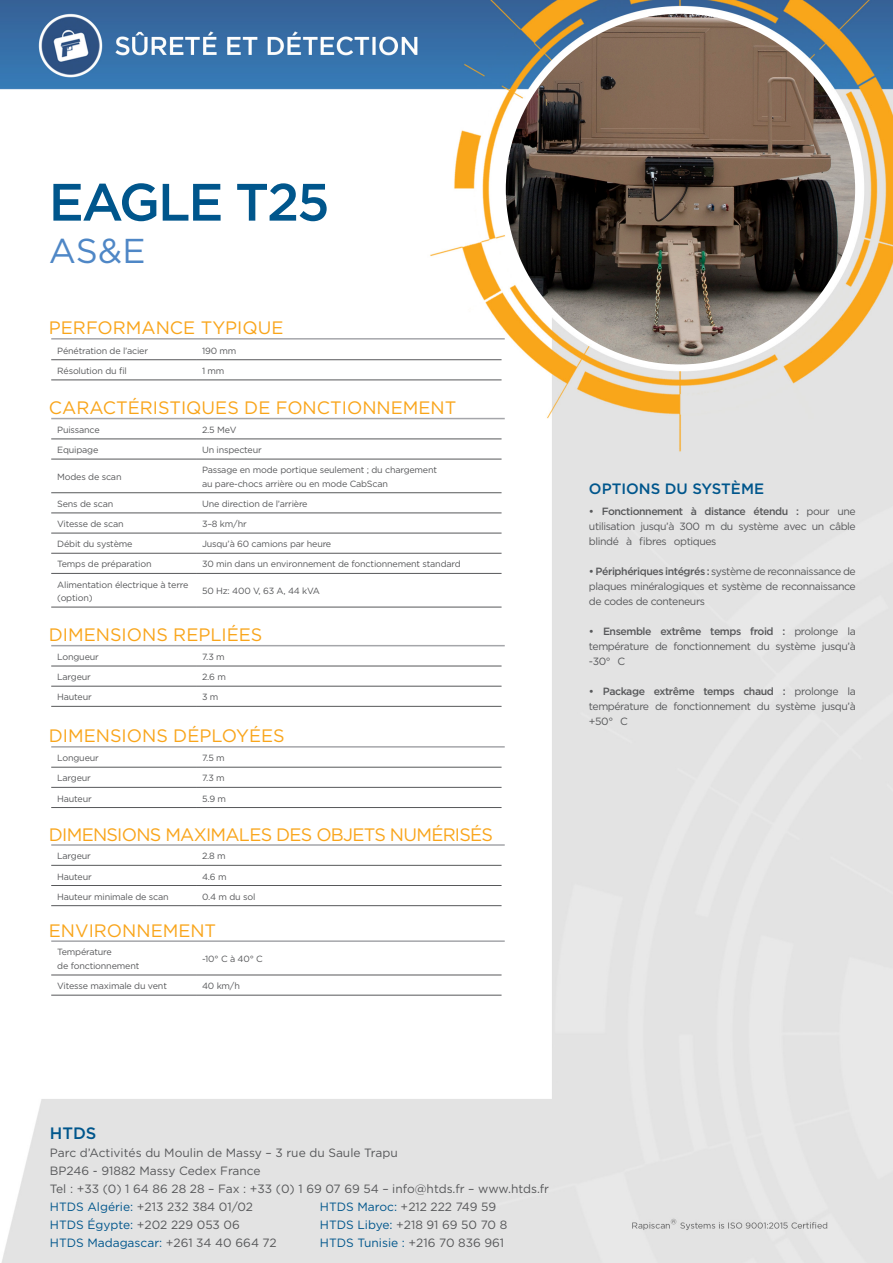
<style>
.page{position:relative;width:893px;height:1263px;background:#fff}
.page>*{position:absolute;margin:0;border:0;box-sizing:border-box;transform-origin:0 0}
.t1{font:500 52.5px "Gotham";letter-spacing:-.04em;color:#00568c}
.t2{font:34.5px "Gotham";color:#4f87c6}
.t3{font:18px "Gotham";color:#f9a51b}
.t4{font:18px "Gotham";letter-spacing:-.04em;color:#f9a51b}
.t5{font:500 16.5px "Gotham";color:#00568c}
.t6{font:500 15px "Gotham";color:#00568c}
.t7{font:12px/18px "Gotham";color:#57585a}
.t8{font:12px "Gotham";color:#00568c}
.t9{font:10.5px/15px "Gotham";letter-spacing:-.04em;color:#57585a;text-align:justify}
.t10{font:9px/13.5px "Gotham";letter-spacing:-.02em;color:#57585a}
.s1{font-weight:500}
.s2{color:#00568c}
.s3{color:#57585a}
</style>
<div class="page">
<img style="left:0;top:0;width:893px;height:1263px">
<img style="left:506px;top:14px;width:349px;height:350px">
<hr style="left:51px;top:338px;width:454px;height:2px;background:#a5a6aa">
<hr style="left:51px;top:418px;width:454px;height:1px;background:#a5a6aa">
<hr style="left:51px;top:645px;width:454px;height:1px;background:#a5a6aa">
<hr style="left:51px;top:746px;width:454px;height:2px;background:#a5a6aa">
<hr style="left:51px;top:844px;width:454px;height:2px;background:#a5a6aa">
<hr style="left:51px;top:940px;width:454px;height:2px;background:#a5a6aa">
<hr style="left:51px;top:359px;width:145px;height:1px;background:#57585a">
<hr style="left:196px;top:359px;width:306px;height:1px;background:#57585a">
<hr style="left:51px;top:380px;width:145px;height:1px;background:#57585a">
<hr style="left:196px;top:380px;width:306px;height:1px;background:#57585a">
<hr style="left:51px;top:439px;width:145px;height:1px;background:#57585a">
<hr style="left:196px;top:439px;width:306px;height:1px;background:#57585a">
<hr style="left:51px;top:459px;width:145px;height:1px;background:#57585a">
<hr style="left:196px;top:459px;width:306px;height:1px;background:#57585a">
<hr style="left:51px;top:492px;width:145px;height:1px;background:#57585a">
<hr style="left:196px;top:492px;width:306px;height:1px;background:#57585a">
<hr style="left:51px;top:513px;width:145px;height:1px;background:#57585a">
<hr style="left:196px;top:513px;width:306px;height:1px;background:#57585a">
<hr style="left:51px;top:533px;width:145px;height:1px;background:#57585a">
<hr style="left:196px;top:533px;width:306px;height:1px;background:#57585a">
<hr style="left:51px;top:553px;width:145px;height:1px;background:#57585a">
<hr style="left:196px;top:553px;width:306px;height:1px;background:#57585a">
<hr style="left:51px;top:573px;width:145px;height:1px;background:#57585a">
<hr style="left:196px;top:573px;width:306px;height:1px;background:#57585a">
<hr style="left:51px;top:607px;width:145px;height:1px;background:#57585a">
<hr style="left:196px;top:607px;width:306px;height:1px;background:#57585a">
<hr style="left:51px;top:666px;width:145px;height:1px;background:#57585a">
<hr style="left:196px;top:666px;width:306px;height:1px;background:#57585a">
<hr style="left:51px;top:686px;width:145px;height:1px;background:#57585a">
<hr style="left:196px;top:686px;width:306px;height:1px;background:#57585a">
<hr style="left:51px;top:706px;width:145px;height:1px;background:#57585a">
<hr style="left:196px;top:706px;width:306px;height:1px;background:#57585a">
<hr style="left:51px;top:767px;width:145px;height:1px;background:#57585a">
<hr style="left:196px;top:767px;width:306px;height:1px;background:#57585a">
<hr style="left:51px;top:787px;width:145px;height:1px;background:#57585a">
<hr style="left:196px;top:787px;width:306px;height:1px;background:#57585a">
<hr style="left:51px;top:807px;width:145px;height:1px;background:#57585a">
<hr style="left:196px;top:807px;width:306px;height:1px;background:#57585a">
<hr style="left:51px;top:865px;width:145px;height:1px;background:#57585a">
<hr style="left:196px;top:865px;width:306px;height:1px;background:#57585a">
<hr style="left:51px;top:885px;width:145px;height:1px;background:#57585a">
<hr style="left:196px;top:885px;width:306px;height:1px;background:#57585a">
<hr style="left:51px;top:905px;width:145px;height:1px;background:#57585a">
<hr style="left:196px;top:905px;width:306px;height:1px;background:#57585a">
<hr style="left:51px;top:975px;width:145px;height:1px;background:#57585a">
<hr style="left:196px;top:975px;width:306px;height:1px;background:#57585a">
<hr style="left:51px;top:995px;width:145px;height:1px;background:#57585a">
<hr style="left:196px;top:995px;width:306px;height:1px;background:#57585a">
<h1 class="t1" style="left:49px;top:172px;width:283px">EAGLE T25</h1>
<h2 class="t2" style="left:49px;top:231px;width:99px">AS&amp;E</h2>
<h3 class="t3" style="left:49px;top:318px;width:236px">PERFORMANCE TYPIQUE</h3>
<p class="t10" style="left:57px;top:344px;width:92px">Pénétration de l’acier</p>
<p class="t10" style="left:202px;top:344px;width:36px">190 mm</p>
<p class="t10" style="left:57px;top:364px;width:71px">Résolution du fil</p>
<p class="t10" style="left:202px;top:364px;width:24px">1 mm</p>
<h3 class="t3" style="left:49px;top:398px;width:409px">CARACTÉRISTIQUES DE FONCTIONNEMENT</h3>
<p class="t10" style="left:57px;top:423px;width:44px">Puissance</p>
<p class="t10" style="left:202px;top:423px;width:36px">2.5 MeV</p>
<p class="t10" style="left:57px;top:443px;width:43px">Equipage</p>
<p class="t10" style="left:202px;top:443px;width:61px">Un inspecteur</p>
<p class="t10" style="left:57px;top:470px;width:66px">Modes de scan</p>
<p class="t10" style="left:202px;top:463px;width:237px">Passage en mode portique seulement ; du chargement au pare-chocs arrière ou en mode CabScan</p>
<p class="t10" style="left:57px;top:497px;width:58px">Sens de scan</p>
<p class="t10" style="left:202px;top:497px;width:107px">Une direction de l’arrière</p>
<p class="t10" style="left:57px;top:517px;width:68px">Vitesse de scan</p>
<p class="t10" style="left:202px;top:517px;width:46px">3–8 km/hr</p>
<p class="t10" style="left:57px;top:537px;width:77px">Débit du système</p>
<p class="t10" style="left:202px;top:537px;width:131px">Jusqu’à 60 camions par heure</p>
<p class="t10" style="left:57px;top:557px;width:96px">Temps de préparation</p>
<p class="t10" style="left:202px;top:557px;width:260px">30 min dans un environnement de fonctionnement standard</p>
<p class="t10" style="left:57px;top:577px;width:133px">Alimentation électrique à terre (option)</p>
<p class="t10" style="left:202px;top:584px;width:119px">50 Hz: 400 V, 63 A, 44 kVA</p>
<h3 class="t3" style="left:49px;top:625px;width:215px">DIMENSIONS REPLIÉES</h3>
<p class="t10" style="left:57px;top:650px;width:43px">Longueur</p>
<p class="t10" style="left:202px;top:650px;width:24px">7.3 m</p>
<p class="t10" style="left:57px;top:670px;width:35px">Largeur</p>
<p class="t10" style="left:202px;top:670px;width:25px">2.6 m</p>
<p class="t10" style="left:57px;top:690px;width:36px">Hauteur</p>
<p class="t10" style="left:202px;top:690px;width:18px">3 m</p>
<h3 class="t3" style="left:49px;top:726px;width:237px">DIMENSIONS DÉPLOYÉES</h3>
<p class="t10" style="left:57px;top:751px;width:43px">Longueur</p>
<p class="t10" style="left:202px;top:751px;width:24px">7.5 m</p>
<p class="t10" style="left:57px;top:771px;width:35px">Largeur</p>
<p class="t10" style="left:202px;top:771px;width:24px">7.3 m</p>
<p class="t10" style="left:57px;top:791px;width:36px">Hauteur</p>
<p class="t10" style="left:202px;top:791px;width:26px">5.9 m</p>
<h3 class="t4" style="left:49px;top:824px;width:446px">DIMENSIONS MAXIMALES DES OBJETS NUMÉRISÉS</h3>
<p class="t10" style="left:57px;top:849px;width:35px">Largeur</p>
<p class="t10" style="left:202px;top:849px;width:25px">2.8 m</p>
<p class="t10" style="left:57px;top:869px;width:36px">Hauteur</p>
<p class="t10" style="left:202px;top:869px;width:26px">4.6 m</p>
<p class="t10" style="left:57px;top:889px;width:113px">Hauteur minimale de scan</p>
<p class="t10" style="left:202px;top:889px;width:55px">0.4 m du sol</p>
<h3 class="t3" style="left:49px;top:920px;width:169px">ENVIRONNEMENT</h3>
<p class="t10" style="left:57px;top:945px;width:84px">Température<br>de fonctionnement</p>
<p class="t10" style="left:202px;top:952px;width:62px">-10° C à 40° C</p>
<p class="t10" style="left:57px;top:979px;width:111px">Vitesse maximale du vent</p>
<p class="t10" style="left:202px;top:979px;width:39px">40 km/h</p>
<h3 class="t6" style="left:589px;top:480px;width:177px">OPTIONS DU SYSTÈME</h3>
<p class="t9" style="left:589px;top:504px;width:268px"><span class="s1">• Fonctionnement à distance étendu :</span> pour une utilisation jusqu’à 300 m du système avec un câble blindé à fibres optiques</p>
<p class="t9" style="left:589px;top:564px;width:268px"><span class="s1">• Périphériques intégrés :</span> système de reconnaissance de plaques minéralogiques et système de reconnaissance de codes de conteneurs</p>
<p class="t9" style="left:589px;top:624px;width:268px"><span class="s1">• Ensemble extrême temps froid :</span> prolonge la température de fonctionnement du système jusqu’à -30° C</p>
<p class="t9" style="left:589px;top:684px;width:268px"><span class="s1">• Package extrême temps chaud :</span> prolonge la température de fonctionnement du système jusqu’à +50° C</p>
<h3 class="t5" style="left:50px;top:1123px;width:48px">HTDS</h3>
<h3 class="t7" style="left:50px;top:1143px;width:501px">Parc d’Activités du Moulin de Massy – 3 rue du Saule Trapu<br>BP246 - 91882 Massy Cedex France<br>Tel : +33 (0) 1 64 86 28 28 – Fax : +33 (0) 1 69 07 69 54 – info@htds.fr – www.htds.fr <span class="s2">HTDS Algérie:</span> +213 232 384 01/02</h3>
<h3 class="t7" style="left:320px;top:1197px;width:178px"><span class="s2">HTDS Maroc:</span> +212 222 749 59</h3>
<h3 class="t7" style="left:50px;top:1215px;width:191px"><span class="s2">HTDS Égypte:</span> +202 229 053 06</h3>
<h3 class="t7" style="left:320px;top:1215px;width:189px"><span class="s2">HTDS Libye:</span> +218 91 69 50 70 8</h3>
<h3 class="t8" style="left:50px;top:1236px;width:228px">HTDS Madagascar: <span class="s3">+261 34 40 664 72</span></h3>
<h3 class="t8" style="left:320px;top:1236px;width:186px">HTDS Tunisie : <span class="s3">+216 70 836 961</span></h3>
</div>
